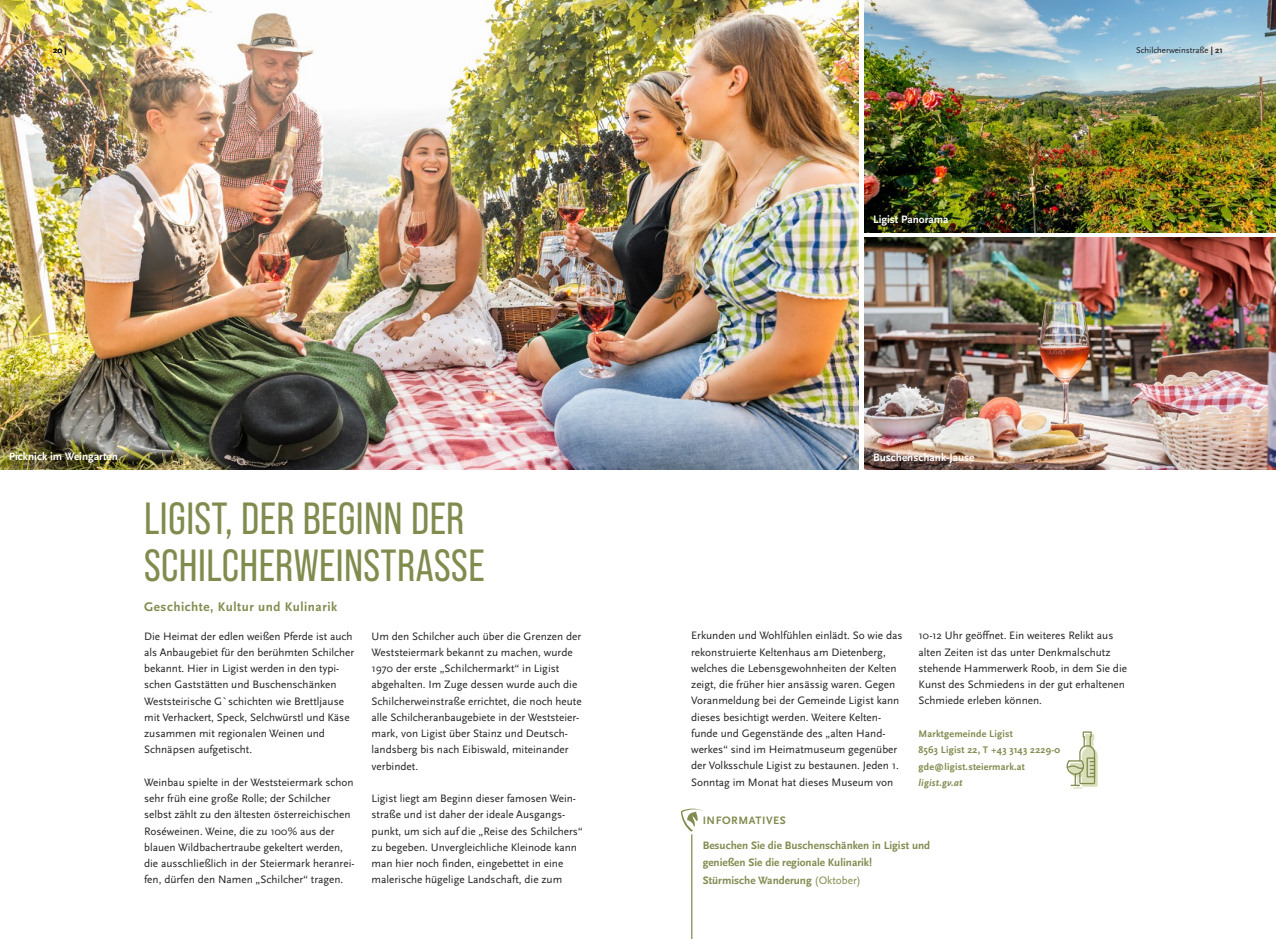
<style>
.page{position:relative;width:1276px;height:939px;background:#fff}
.page>*{position:absolute;margin:0;border:0;box-sizing:border-box;transform-origin:0 0}
.t1{font:45px/47.5px "Bebas Neue Pro";letter-spacing:.01em;color:#808b4e}
.t2{font:700 13.12px "Scala Sans Pro";letter-spacing:.04em;color:#808b4e}
.t3{font:11.25px/16.2px "Scala Sans Pro";color:#231f20}
.t4{font:700 11.25px/17.5px "Scala Sans Pro";color:#808b4e}
.t5{font:700 11.25px "Scala Sans Pro";color:#fff}
.t6{font:700 11.25px "Scala Sans Pro";letter-spacing:.05em;color:#808b4e}
.t7{font:700 10px/16.2px "Scala Sans Pro";letter-spacing:.02em;color:#808b4e}
.t8{font:italic 700 10px "Scala Sans Pro";letter-spacing:.02em;color:#808b4e}
.t9{font:8.75px "Scala Sans Pro";color:#231f20}
.t10{font:700 8.75px "Scala Sans Pro";color:#231f20}
.s1{font-weight:700}
.s2{font-weight:400}
</style>
<div class="page">
<svg style="left:1066px;top:731px;width:31px;height:58px"></svg>
<img style="left:864px;top:0;width:412px;height:232px">
<img style="left:864px;top:237px;width:412px;height:232px">
<img style="left:0;top:0;width:859px;height:469px">
<svg style="left:681px;top:809px;width:22px;height:23px"></svg>
<hr style="left:691px;top:834px;width:1px;height:105px;background:#808b4e">
<p class="t10" style="left:53px;top:45px;width:15px">20 |</p>
<p class="t9" style="left:1136px;top:45px;width:88px">Schilcherweinstraße <span class="s1">| 21</span></p>
<p class="t5" style="left:9px;top:450px;width:111px">Picknick im Weingarten</p>
<h1 class="t1" style="left:144px;top:494px;width:342px">LIGIST, DER BEGINN DER<br>SCHILCHERWEINSTRASSE</h1>
<p class="t2" style="left:144px;top:599px;width:195px">Geschichte, Kultur und Kulinarik</p>
<p class="t3" style="left:144px;top:628px;width:212px">Die Heimat der edlen weißen Pferde ist auch als Anbaugebiet für den berühmten Schilcher bekannt. Hier in Ligist werden in den typi&shy;schen Gaststätten und Buschenschänken Weststeirische G`schichten wie Brettljause mit Verhackert, Speck, Selchwürstl und Käse zusammen mit regionalen Weinen und Schnäpsen aufgetischt.</p>
<p class="t3" style="left:144px;top:774px;width:212px">Weinbau spielte in der Weststeiermark schon sehr früh eine große Rolle; der Schilcher selbst zählt zu den ältesten österreichischen Roséweinen. Weine, die zu 100% aus der blauen Wildbachertraube gekeltert werden, die ausschließlich in der Steiermark heranrei&shy;fen, dürfen den Namen „Schilcher“ tragen.</p>
<p class="t3" style="left:371px;top:628px;width:212px">Um den Schilcher auch über die Grenzen der Weststeiermark bekannt zu machen, wurde 1970 der erste „Schilchermarkt“ in Ligist abgehalten. Im Zuge dessen wurde auch die Schilcherweinstraße errichtet, die noch heute alle Schilcheranbaugebiete in der Weststeier&shy;mark, von Ligist über Stainz und Deutsch&shy;landsberg bis nach Eibiswald, miteinander verbindet.</p>
<p class="t3" style="left:371px;top:790px;width:213px">Ligist liegt am Beginn dieser famosen Wein&shy;straße und ist daher der ideale Ausgangs&shy;punkt, um sich auf die „Reise des Schilchers“ zu begeben. Unvergleichliche Kleinode kann man hier noch finden, eingebettet in eine malerische hügelige Landschaft, die zum</p>
<p class="t5" style="left:873px;top:213px;width:77px">Ligist Panorama</p>
<p class="t5" style="left:873px;top:451px;width:103px">Buschenschank-Jause</p>
<p class="t3" style="left:691px;top:628px;width:213px">Erkunden und Wohlfühlen einlädt. So wie das rekonstruierte Keltenhaus am Dietenberg, welches die Lebensgewohnheiten der Kelten zeigt, die früher hier ansässig waren. Gegen Voranmeldung bei der Gemeinde Ligist kann dieses besichtigt werden. Weitere Kelten&shy;funde und Gegenstände des „alten Hand&shy;werkes“ sind im Heimatmuseum gegenüber der Volksschule Ligist zu bestaunen. Jeden 1.<br>Sonntag im Monat hat dieses Museum von</p>
<p class="t3" style="left:918px;top:628px;width:210px">10-12 Uhr geöffnet. Ein weiteres Relikt aus alten Zeiten ist das unter Denkmalschutz stehende Hammerwerk Roob, in dem Sie die Kunst des Schmiedens in der gut erhaltenen Schmiede erleben können.</p>
<p class="t7" style="left:918px;top:726px;width:143px">Marktgemeinde Ligist<br>8563 Ligist 22, T +43 3143 2229-0 gde@ligist.steiermark.at</p>
<p class="t8" style="left:918px;top:777px;width:46px">ligist.gv.at</p>
<p class="t6" style="left:702px;top:814px;width:85px">INFORMATIVES</p>
<p class="t4" style="left:702px;top:837px;width:229px">Besuchen Sie die Buschenschänken in Ligist und genießen Sie die regionale Kulinarik!<br>Stürmische Wanderung <span class="s2">(Oktober)</span></p>
</div>
